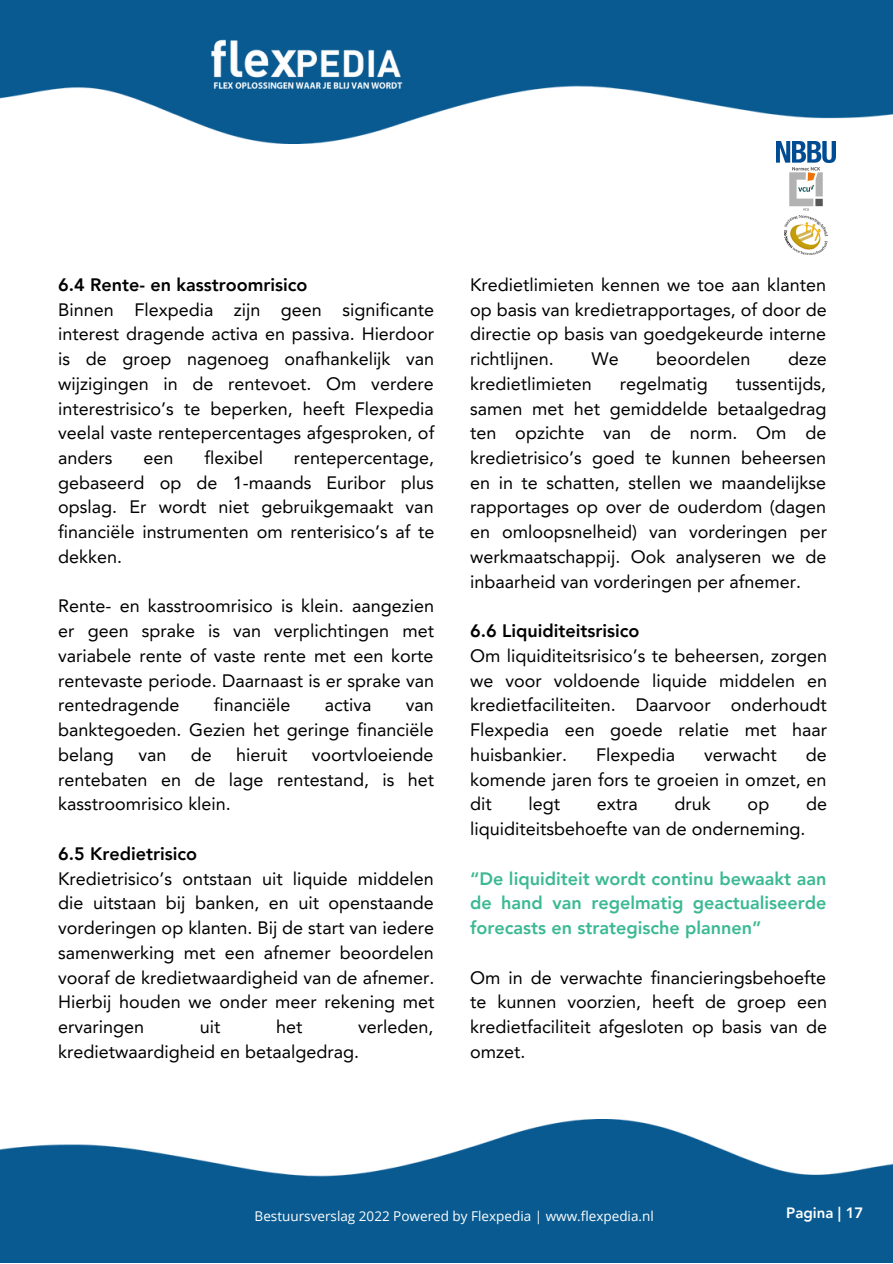
<style>
.page{position:relative;width:893px;height:1264px;background:#fff}
.page>*{position:absolute;margin:0;border:0;box-sizing:border-box;transform-origin:0 0}
.t1{font:18px/24.8px "Avenir LT Pro";color:#000;text-align:justify}
.t2{font:800 18px/24.8px "Avenir LT Pro";color:#3bb992;text-align:justify}
.t3{font:800 18px "Avenir LT Pro";color:#000}
.t4{font:800 15px "Avenir LT Pro";color:#fff}
.t5{font:13.5px "Open Sans";color:#fff}
</style>
<div class="page">
<img style="left:776px;top:143px;width:59px;height:19px">
<img style="left:789px;top:167px;width:34px;height:44px">
<img style="left:784px;top:215px;width:43px;height:40px">
<img style="left:0;top:1119px;width:892px;height:143px">
<img style="left:0;top:0;width:892px;height:143px">
<img style="left:195px;top:23px;width:219px;height:86px">
<p class="t3" style="left:58px;top:277px;width:251px">6.4 Rente- en kasstroomrisico</p>
<p class="t1" style="left:58px;top:298px;width:377px">Binnen Flexpedia zijn geen significante interest dragende activa en passiva. Hierdoor is de groep nagenoeg onafhankelijk van wijzigingen in de rentevoet. Om verdere interestrisico’s te beperken, heeft Flexpedia veelal vaste rentepercentages afgesproken, of anders</p>
<p class="t1" style="left:143px;top:447px;width:31px">een</p>
<p class="t1" style="left:204px;top:447px;width:60px">flexibel</p>
<p class="t1" style="left:58px;top:447px;width:378px;text-indent:235px">rentepercentage, gebaseerd op de 1-maands Euribor plus opslag. Er wordt niet gebruikgemaakt van financiële instrumenten om renterisico’s af te dekken.</p>
<p class="t1" style="left:58px;top:595px;width:377px">Rente- en kasstroomrisico is klein. aangezien er geen sprake is van verplichtingen met variabele rente of vaste rente met een korte rentevaste periode. Daarnaast is er sprake van rentedragende</p>
<p class="t1" style="left:214px;top:694px;width:78px">financiële</p>
<p class="t1" style="left:325px;top:694px;width:48px">activa</p>
<p class="t1" style="left:58px;top:694px;width:377px;text-indent:347px">van banktegoeden. Gezien het geringe financiële belang</p>
<p class="t1" style="left:58px;top:744px;width:377px;text-indent:253px">voortvloeiende rentebaten en de lage rentestand, is het kasstroomrisico klein.</p>
<p class="t3" style="left:58px;top:846px;width:140px">6.5 Kredietrisico</p>
<p class="t1" style="left:58px;top:867px;width:378px">Kredietrisico’s ontstaan uit liquide middelen die uitstaan bij banken, en uit openstaande vorderingen op klanten. Bij de start van iedere samenwerking met een afnemer beoordelen vooraf de kredietwaardigheid van de afnemer.<br>Hierbij houden we onder meer rekening met ervaringen</p>
<p class="t1" style="left:138px;top:744px;width:30px">van</p>
<p class="t1" style="left:191px;top:744px;width:22px">de</p>
<p class="t1" style="left:236px;top:744px;width:53px">hieruit</p>
<p class="t1" style="left:58px;top:1016px;width:376px;text-indent:300px">verleden, kredietwaardigheid en betaalgedrag.</p>
<p class="t1" style="left:200px;top:1016px;width:22px">uit</p>
<p class="t1" style="left:276px;top:1016px;width:28px">het</p>
<p class="t1" style="left:470px;top:274px;width:358px">Kredietlimieten kennen we toe aan klanten op basis van kredietrapportages, of door de directie op basis van goedgekeurde interne richtlijnen.</p>
<p class="t1" style="left:591px;top:348px;width:29px">We</p>
<p class="t1" style="left:656px;top:348px;width:95px">beoordelen</p>
<p class="t1" style="left:788px;top:348px;width:40px">deze</p>
<p class="t1" style="left:470px;top:373px;width:358px;text-indent:266px">tussentijds, samen met het gemiddelde betaalgedrag ten opzichte van de norm. Om de kredietrisico’s goed te kunnen beheersen en in te schatten, stellen we maandelijkse rapportages op over de ouderdom (dagen en omloopsnelheid) van vorderingen per werkmaatschappij. Ook analyseren we de inbaarheid van vorderingen per afnemer.</p>
<p class="t3" style="left:470px;top:623px;width:171px">6.6 Liquiditeitsrisico</p>
<p class="t1" style="left:470px;top:645px;width:358px">Om liquiditeitsrisico’s te beheersen, zorgen we voor voldoende liquide middelen en kredietfaciliteiten. Daarvoor onderhoudt Flexpedia een goede relatie met haar huisbankier.</p>
<p class="t1" style="left:470px;top:373px;width:123px">kredietlimieten</p>
<p class="t1" style="left:619px;top:373px;width:89px">regelmatig</p>
<p class="t1" style="left:470px;top:744px;width:358px;text-indent:335px">de komende jaren fors te groeien in omzet, en dit</p>
<p class="t1" style="left:596px;top:744px;width:80px">Flexpedia</p>
<p class="t1" style="left:704px;top:744px;width:74px">verwacht</p>
<p class="t1" style="left:528px;top:793px;width:33px">legt</p>
<p class="t1" style="left:596px;top:793px;width:42px">extra</p>
<p class="t1" style="left:674px;top:793px;width:38px">druk</p>
<p class="t1" style="left:747px;top:793px;width:23px">op</p>
<p class="t1" style="left:806px;top:793px;width:22px">de</p>
<p class="t1" style="left:470px;top:818px;width:337px">liquiditeitsbehoefte van de onderneming.</p>
<p class="t2" style="left:470px;top:867px;width:358px">“De liquiditeit wordt continu bewaakt aan de hand van regelmatig geactualiseerde forecasts en strategische plannen”</p>
<p class="t1" style="left:470px;top:966px;width:358px">Om in de verwachte financieringsbehoefte te kunnen voorzien, heeft de groep een kredietfaciliteit afgesloten op basis van de omzet.</p>
<p class="t5" style="left:255px;top:1206px;width:400px">Bestuursverslag 2022 Powered by Flexpedia | www.flexpedia.nl</p>
<p class="t4" style="left:786px;top:1206px;width:79px">Pagina | 17</p>
</div>
